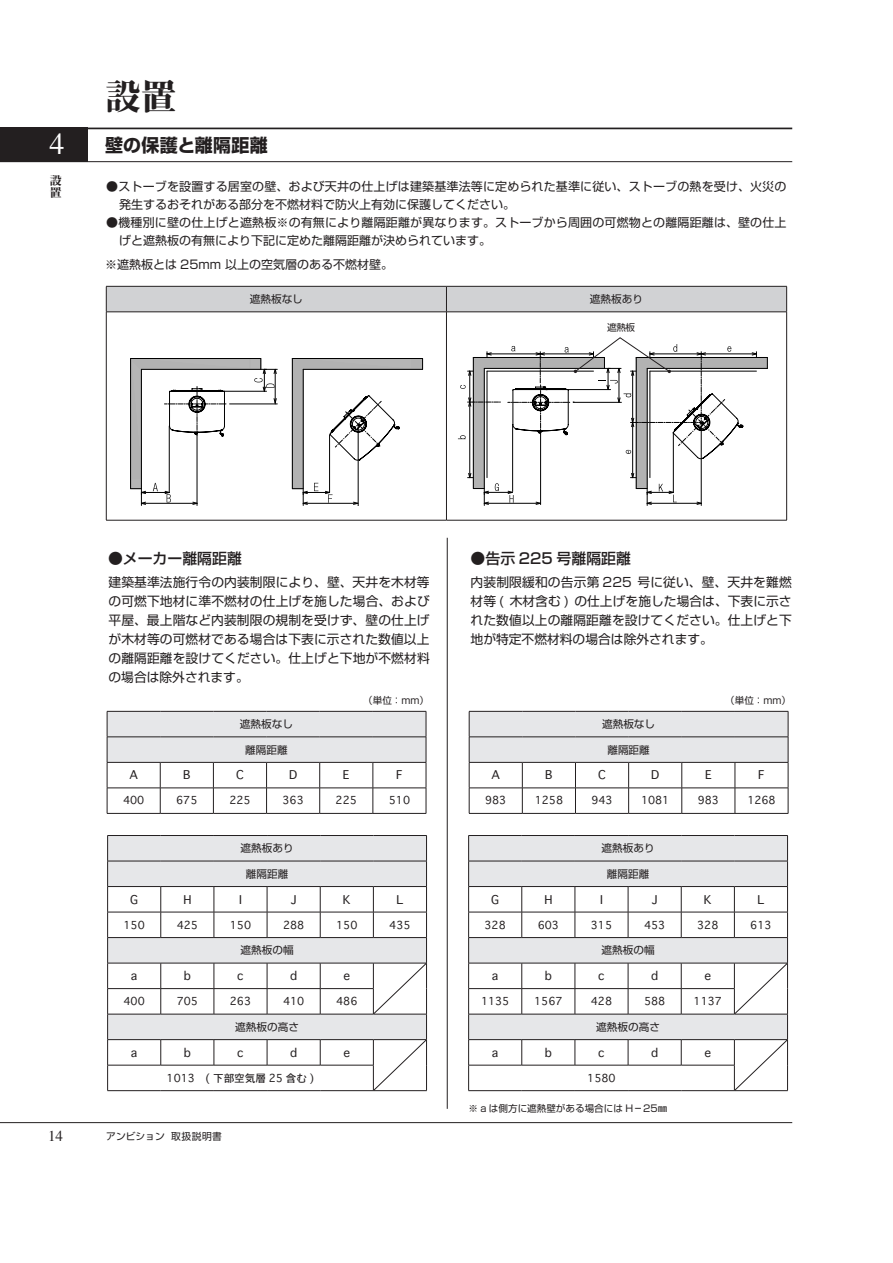
<style>
.page{position:relative;width:893px;height:1263px;background:#fff}
.page>*{position:absolute;margin:0;border:0;box-sizing:border-box;transform-origin:0 0}
.t1{font:36px "Midashi Min Pro MA31";color:#231f20}
.t2{font:30px "Times";color:#fff}
.t3{font:700 18px "Shin Go Pro";letter-spacing:.015em;color:#231f20}
.t4{font:15px "Times";color:#231f20}
.t5{font:500 14.85px "Shin Go Pr 5";color:#231f20}
.t6{font:12.75px/19.2px "Shin Go Pro";letter-spacing:.01em;color:#231f20;text-align:justify}
.t7{font:12px/18px "Shin Go Pro";letter-spacing:.015em;color:#231f20}
.t8{font:12px/12px "Midashi Min Pro MA31";color:#231f20}
.t9{font:11.7px "Osaka";color:#231f20}
.t10{font:10.65px "Osaka";color:#231f20}
.t11{font:10.65px "Shin Go Pro";color:#231f20}
.t12{font:9.75px "Shin Go Pro";color:#231f20}
.t13{font:9.6px "Shin Go Pr 5";color:#231f20}
.t14{font:9.6px "Shin Go Pro";color:#231f20}
</style>
<div class="page">
<hr style="left:0;top:161px;width:792px;height:1px;background:#231f20">
<hr style="left:0;top:128px;width:792px;height:1px;background:#231f20">
<div style="left:0;top:128px;width:88px;height:34px;background:#231f20"></div>
<hr style="left:0;top:1122px;width:792px;height:1px;background:#231f20">
<svg style="left:106px;top:286px;width:681px;height:26px;background:#c6c7c9"></svg>
<hr style="left:106px;top:312px;width:340px;height:1px;background:#231f20">
<hr style="left:106px;top:312px;width:1px;height:208px;background:#231f20">
<hr style="left:446px;top:312px;width:341px;height:1px;background:#231f20">
<hr style="left:446px;top:312px;width:1px;height:208px;background:#231f20">
<hr style="left:786px;top:312px;width:1px;height:208px;background:#231f20">
<hr style="left:106px;top:520px;width:340px;height:1px;background:#231f20">
<hr style="left:446px;top:520px;width:341px;height:1px;background:#231f20">
<hr style="left:358px;top:424px;width:1px;height:82px;background:#000">
<svg style="left:130px;top:358px;width:147px;height:147px"></svg>
<svg style="left:292px;top:358px;width:131px;height:147px"></svg>
<hr style="left:373px;top:1090px;width:54px;height:1px;background:#231f20">
<hr style="left:107px;top:1090px;width:54px;height:1px;background:#231f20">
<hr style="left:161px;top:1090px;width:53px;height:1px;background:#231f20">
<hr style="left:214px;top:1090px;width:53px;height:1px;background:#231f20">
<hr style="left:267px;top:1090px;width:53px;height:1px;background:#231f20">
<hr style="left:320px;top:1090px;width:53px;height:1px;background:#231f20">
<svg style="left:107px;top:835px;width:320px;height:255px"></svg>
<hr style="left:734px;top:1090px;width:54px;height:1px;background:#231f20">
<hr style="left:468px;top:1090px;width:54px;height:1px;background:#231f20">
<hr style="left:522px;top:1090px;width:53px;height:1px;background:#231f20">
<hr style="left:575px;top:1090px;width:53px;height:1px;background:#231f20">
<hr style="left:628px;top:1090px;width:53px;height:1px;background:#231f20">
<hr style="left:681px;top:1090px;width:53px;height:1px;background:#231f20">
<svg style="left:468px;top:835px;width:320px;height:255px"></svg>
<hr style="left:447px;top:538px;width:1px;height:571px;background:#231f20">
<svg style="left:107px;top:711px;width:320px;height:102px"></svg>
<hr style="left:107px;top:813px;width:53px;height:1px;background:#231f20">
<hr style="left:160px;top:813px;width:53px;height:1px;background:#231f20">
<hr style="left:213px;top:813px;width:54px;height:1px;background:#231f20">
<hr style="left:267px;top:813px;width:53px;height:1px;background:#231f20">
<hr style="left:320px;top:813px;width:53px;height:1px;background:#231f20">
<hr style="left:373px;top:813px;width:53px;height:1px;background:#231f20">
<svg style="left:469px;top:711px;width:320px;height:102px"></svg>
<hr style="left:469px;top:813px;width:53px;height:1px;background:#231f20">
<hr style="left:522px;top:813px;width:53px;height:1px;background:#231f20">
<hr style="left:575px;top:813px;width:54px;height:1px;background:#231f20">
<hr style="left:629px;top:813px;width:53px;height:1px;background:#231f20">
<hr style="left:682px;top:813px;width:53px;height:1px;background:#231f20">
<hr style="left:735px;top:813px;width:53px;height:1px;background:#231f20">
<svg style="left:458px;top:337px;width:310px;height:168px"></svg>
<h2 class="t2" style="left:49px;top:116px;width:16px">4</h2>
<p class="t8" style="left:50px;top:174px;width:13px">設置</p>
<h1 class="t1" style="left:105px;top:69px;width:73px">設置</h1>
<h3 class="t3" style="left:105px;top:131px;width:164px">壁の保護と離隔距離</h3>
<p class="t7" style="left:119px;top:176px;width:669px;text-indent:-13px">●ストーブを設置する居室の壁、および天井の仕上げは建築基準法等に定められた基準に従い、ストーブの熱を受け、火災の発生するおそれがある部分を不燃材料で防火上有効に保護してください。</p>
<p class="t7" style="left:119px;top:212px;width:669px;text-indent:-13px">●機種別に壁の仕上げと遮熱板※の有無により離隔距離が異なります。ストーブから周囲の可燃物との離隔距離は、壁の仕上げと遮熱板の有無により下記に定めた離隔距離が決められています。</p>
<p class="t7" style="left:105px;top:254px;width:289px">※遮熱板とは 25mm 以上の空気層のある不燃材壁。</p>
<p class="t11" style="left:250px;top:290px;width:55px">遮熱板なし</p>
<p class="t11" style="left:590px;top:290px;width:55px">遮熱板あり</p>
<p class="t14" style="left:607px;top:319px;width:30px">遮熱板</p>
<p class="t5" style="left:108px;top:546px;width:135px">●メーカー離隔距離</p>
<p class="t5" style="left:471px;top:546px;width:162px">●告示 225 号離隔距離</p>
<p class="t6" style="left:109px;top:570px;width:323px">建築基準法施行令の内装制限により、壁、天井を木材等の可燃下地材に準不燃材の仕上げを施した場合、および平屋、最上階など内装制限の規制を受けず、壁の仕上げが木材等の可燃材である場合は下表に示された数値以上の離隔距離を設けてください。仕上げと下地が不燃材料の場合は除外されます。</p>
<p class="t6" style="left:471px;top:570px;width:323px">内装制限緩和の告示第 225 号に従い、壁、天井を難燃材等 ( 木材含む ) の仕上げを施した場合は、下表に示された数値以上の離隔距離を設けてください。仕上げと下地が特定不燃材料の場合は除外されます。</p>
<p class="t11" style="left:240px;top:715px;width:55px">遮熱板なし</p>
<p class="t11" style="left:245px;top:741px;width:44px">離隔距離</p>
<p class="t13" style="left:363px;top:693px;width:67px">（単位：mm）</p>
<p class="t13" style="left:725px;top:693px;width:67px">（単位：mm）</p>
<p class="t11" style="left:602px;top:715px;width:55px">遮熱板なし</p>
<p class="t11" style="left:607px;top:741px;width:44px">離隔距離</p>
<p class="t9" style="left:129px;top:768px;width:10px">A</p>
<p class="t9" style="left:183px;top:768px;width:9px">B</p>
<p class="t9" style="left:289px;top:768px;width:10px">D</p>
<p class="t9" style="left:343px;top:768px;width:8px">E</p>
<p class="t9" style="left:396px;top:768px;width:8px">F</p>
<p class="t10" style="left:123px;top:794px;width:23px">400</p>
<p class="t10" style="left:176px;top:794px;width:23px">675</p>
<p class="t10" style="left:229px;top:794px;width:23px">225</p>
<p class="t10" style="left:282px;top:794px;width:23px">363</p>
<p class="t10" style="left:336px;top:794px;width:23px">225</p>
<p class="t10" style="left:389px;top:794px;width:23px">510</p>
<p class="t9" style="left:491px;top:768px;width:10px">A</p>
<p class="t9" style="left:545px;top:768px;width:9px">B</p>
<p class="t9" style="left:651px;top:768px;width:10px">D</p>
<p class="t9" style="left:705px;top:768px;width:8px">E</p>
<p class="t9" style="left:758px;top:768px;width:8px">F</p>
<p class="t10" style="left:485px;top:794px;width:23px">983</p>
<p class="t10" style="left:535px;top:794px;width:30px">1258</p>
<p class="t10" style="left:591px;top:794px;width:23px">943</p>
<p class="t10" style="left:641px;top:794px;width:30px">1081</p>
<p class="t10" style="left:698px;top:794px;width:23px">983</p>
<p class="t10" style="left:747px;top:794px;width:30px">1268</p>
<p class="t11" style="left:240px;top:839px;width:55px">遮熱板あり</p>
<p class="t11" style="left:246px;top:865px;width:44px">離隔距離</p>
<p class="t11" style="left:601px;top:839px;width:55px">遮熱板あり</p>
<p class="t11" style="left:607px;top:865px;width:44px">離隔距離</p>
<p class="t9" style="left:130px;top:892px;width:9px">G</p>
<p class="t9" style="left:183px;top:892px;width:10px">H</p>
<p class="t9" style="left:239px;top:892px;width:4px">I</p>
<p class="t9" style="left:291px;top:892px;width:7px">J</p>
<p class="t9" style="left:343px;top:892px;width:9px">K</p>
<p class="t9" style="left:397px;top:892px;width:8px">L</p>
<p class="t10" style="left:124px;top:918px;width:23px">150</p>
<p class="t10" style="left:177px;top:918px;width:23px">425</p>
<p class="t10" style="left:230px;top:918px;width:23px">150</p>
<p class="t10" style="left:283px;top:918px;width:23px">288</p>
<p class="t10" style="left:336px;top:918px;width:23px">150</p>
<p class="t10" style="left:389px;top:918px;width:23px">435</p>
<p class="t11" style="left:240px;top:941px;width:55px">遮熱板の幅</p>
<p class="t9" style="left:131px;top:968px;width:8px">a</p>
<p class="t9" style="left:184px;top:968px;width:9px">b</p>
<p class="t9" style="left:237px;top:968px;width:8px">c</p>
<p class="t9" style="left:290px;top:968px;width:9px">d</p>
<p class="t9" style="left:343px;top:968px;width:8px">e</p>
<p class="t10" style="left:124px;top:994px;width:23px">400</p>
<p class="t10" style="left:177px;top:994px;width:23px">705</p>
<p class="t10" style="left:230px;top:994px;width:23px">263</p>
<p class="t10" style="left:283px;top:994px;width:23px">410</p>
<p class="t10" style="left:336px;top:994px;width:23px">486</p>
<p class="t11" style="left:235px;top:1018px;width:65px">遮熱板の高さ</p>
<p class="t9" style="left:131px;top:1045px;width:8px">a</p>
<p class="t9" style="left:184px;top:1045px;width:9px">b</p>
<p class="t9" style="left:237px;top:1045px;width:8px">c</p>
<p class="t9" style="left:290px;top:1045px;width:9px">d</p>
<p class="t9" style="left:343px;top:1045px;width:8px">e</p>
<p class="t10" style="left:167px;top:1071px;width:149px">1013　( 下部空気層 25 含む )</p>
<p class="t9" style="left:491px;top:892px;width:9px">G</p>
<p class="t9" style="left:544px;top:892px;width:10px">H</p>
<p class="t9" style="left:600px;top:892px;width:4px">I</p>
<p class="t9" style="left:652px;top:892px;width:7px">J</p>
<p class="t9" style="left:704px;top:892px;width:9px">K</p>
<p class="t9" style="left:758px;top:892px;width:8px">L</p>
<p class="t10" style="left:485px;top:918px;width:23px">328</p>
<p class="t10" style="left:538px;top:918px;width:23px">603</p>
<p class="t10" style="left:591px;top:918px;width:23px">315</p>
<p class="t10" style="left:644px;top:918px;width:23px">453</p>
<p class="t10" style="left:697px;top:918px;width:23px">328</p>
<p class="t10" style="left:750px;top:918px;width:23px">613</p>
<p class="t11" style="left:601px;top:941px;width:55px">遮熱板の幅</p>
<p class="t9" style="left:492px;top:968px;width:8px">a</p>
<p class="t9" style="left:545px;top:968px;width:9px">b</p>
<p class="t9" style="left:598px;top:968px;width:8px">c</p>
<p class="t9" style="left:651px;top:968px;width:9px">d</p>
<p class="t9" style="left:704px;top:968px;width:8px">e</p>
<p class="t10" style="left:481px;top:994px;width:30px">1135</p>
<p class="t10" style="left:534px;top:994px;width:30px">1567</p>
<p class="t10" style="left:591px;top:994px;width:23px">428</p>
<p class="t10" style="left:644px;top:994px;width:23px">588</p>
<p class="t10" style="left:694px;top:994px;width:30px">1137</p>
<p class="t11" style="left:596px;top:1018px;width:65px">遮熱板の高さ</p>
<p class="t9" style="left:492px;top:1045px;width:8px">a</p>
<p class="t9" style="left:545px;top:1045px;width:9px">b</p>
<p class="t9" style="left:598px;top:1045px;width:8px">c</p>
<p class="t9" style="left:651px;top:1045px;width:9px">d</p>
<p class="t9" style="left:704px;top:1045px;width:8px">e</p>
<p class="t10" style="left:587px;top:1071px;width:30px">1580</p>
<p class="t13" style="left:469px;top:1100px;width:200px">※ a は側方に遮熱壁がある場合には H ー 25㎜</p>
<p class="t4" style="left:48px;top:1122px;width:16px">14</p>
<p class="t12" style="left:106px;top:1129px;width:117px">アンビション 取扱説明書</p>
</div>
